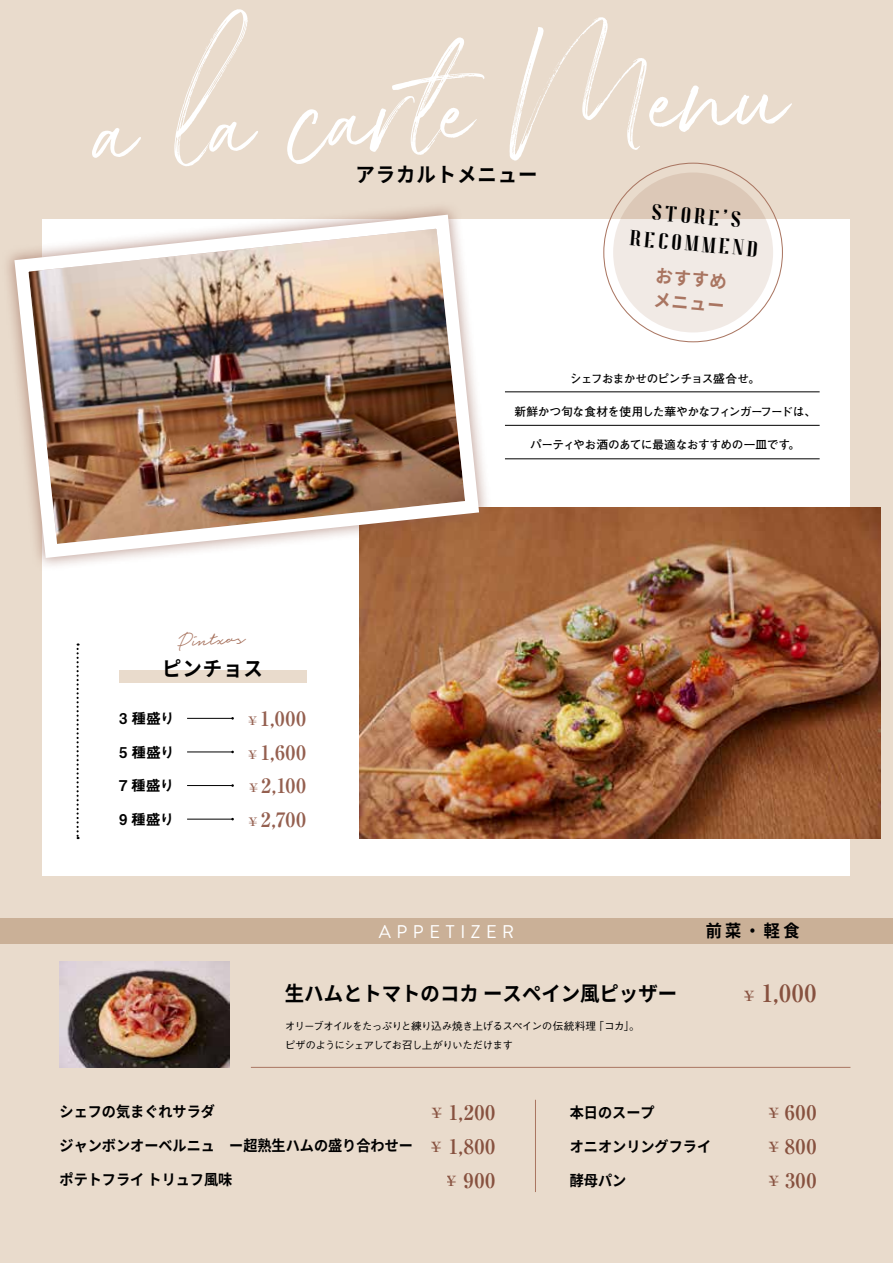
<style>
.page{position:relative;width:893px;height:1263px;background:#e9dbcc}
.page>*{position:absolute;margin:0;border:0;box-sizing:border-box;transform-origin:0 0}
.t1{font:63.15px "Indigo Forest Demo Version";color:#fff}
.t2{font:27.6px "Pretty Pen Regular";color:#a97561}
.t3{font:700 23.85px "P Ryumin Pr 6 N";color:#945f4f}
.t4{font:21.3px/27.6px "Pitch Display";color:#000;text-align:center}
.t5{font:700 20.4px "Source Han Sans JP";color:#000;scale:.95 1}
.t6{font:700 20.4px "Source Han Sans JP";letter-spacing:.05em;color:#000;scale:.95 1}
.t7{font:700 20.25px "P Ryumin Pr 6 N";letter-spacing:.035em;color:#945f4f}
.t8{font:700 19.95px "P Ryumin Pr 6 N";letter-spacing:.035em;color:#945f4f}
.t9{font:18.3px "Brandon Text";letter-spacing:.3em;color:#fff}
.t10{font:700 18px/24.5px "Source Han Sans JP";color:#a97561;scale:.95 1}
.t11{font:700 16.95px "Source Han Sans JP";color:#000;scale:.95 1}
.t12{font:700 14.85px "Source Han Sans JP";color:#000;scale:.95 1}
.t13{font:700 14.85px "P Midashi Go MB31 Pr 6 N";letter-spacing:-.045em;color:#000}
.t14{font:700 14.1px "P Ryumin Pr 6 N";color:#945f4f}
.t15{font:500 11.7px "P Futo Go B101 Pr 6 N";letter-spacing:-.035em;color:#000}
.t16{font:500 11.7px "P Futo Go B101 Pr 6 N";letter-spacing:-.06em;color:#000}
.t17{font:10.65px/18.6px "P Gothic BBB Pr 6 N";letter-spacing:-.065em;color:#000}
.s1{font-size:11.7px}
.s2{font-family:"P Ryumin Pr 6 N";font-size:14.1px;color:#945f4f}
</style>
<div class="page">
<div style="left:43px;top:219px;width:807px;height:657px;background:#fff"></div>
<img style="left:359px;top:507px;width:521px;height:331px">
<img style="left:60px;top:961px;width:170px;height:107px">
<hr style="left:505px;top:391px;width:315px;height:1px;background:#000">
<hr style="left:505px;top:425px;width:315px;height:1px;background:#000">
<hr style="left:505px;top:458px;width:315px;height:1px;background:#000">
<div style="left:1px;top:202px;width:491px;height:369px;background:#945f4f;opacity:.6"></div>
<img style="left:7px;top:208px;width:479px;height:357px">
<svg style="left:613px;top:172px;width:160px;height:160px;fill:#f1eae5"></svg>
<div style="left:0;top:918px;width:893px;height:25px;background:#cab097"></div>
<div style="left:119px;top:670px;width:187px;height:13px;background:#e9dbcc"></div>
<hr style="left:187px;top:718px;width:46px;height:1px;background:#000">
<hr style="left:187px;top:785px;width:46px;height:1px;background:#000">
<hr style="left:187px;top:752px;width:46px;height:1px;background:#000">
<hr style="left:187px;top:819px;width:46px;height:1px;background:#000">
<hr style="left:251px;top:1067px;width:599px;height:1px;background:#a97561">
<hr style="left:535px;top:1100px;width:1px;height:92px;background:#a97561">
<svg style="left:77px;top:643px;width:2px;height:196px"></svg>
<h1 class="t1" style="left:509px;top:79px;width:280px;rotate:-3deg">Menu</h1>
<h1 class="t1" style="left:290px;top:91px;width:184px;rotate:-3deg">carte</h1>
<h3 class="t6" style="left:355px;top:163px;width:193px">アラカルトメニュー</h3>
<h3 class="t4" style="left:634px;top:197px;width:130px;rotate:5deg">STORE S'<br>RECOMMEND</h3>
<p class="t10" style="left:657px;top:264px;width:76px;rotate:5deg">おすすめメニュー</p>
<h2 class="t2" style="left:179px;top:627px;width:68px;rotate:-3deg">Pintxos</h2>
<h3 class="t5" style="left:162px;top:657px;width:108px">ピンチョス</h3>
<h3 class="t8" style="left:247px;top:703px;width:61px"><span class="s1">￥</span>1,000</h3>
<p class="t13" style="left:119px;top:706px;width:57px">3 種盛り</p>
<p class="t13" style="left:119px;top:740px;width:57px">5 種盛り</p>
<h3 class="t8" style="left:247px;top:736px;width:61px"><span class="s1">￥</span>1,600</h3>
<p class="t13" style="left:119px;top:774px;width:57px">7 種盛り</p>
<h3 class="t8" style="left:248px;top:770px;width:60px"><span class="s1">￥</span>2,100</h3>
<p class="t13" style="left:119px;top:807px;width:57px">9 種盛り</p>
<h3 class="t8" style="left:247px;top:803px;width:61px"><span class="s1">￥</span>2,700</h3>
<p class="t16" style="left:570px;top:369px;width:191px">シェフおまかせのピンチョス盛合せ。</p>
<p class="t15" style="left:514px;top:402px;width:303px">新鮮かつ旬な食材を使用した華やかなフィンガーフードは、</p>
<p class="t15" style="left:530px;top:435px;width:271px">パーティやお酒のあてに最適なおすすめの一皿です。</p>
<p class="t9" style="left:379px;top:919px;width:137px">APPETIZER</p>
<p class="t11" style="left:706px;top:921px;width:100px">前菜・軽食</p>
<h3 class="t5" style="left:285px;top:982px;width:414px">生ハムとトマトのコカースペイン風ピッザー</h3>
<p class="t17" style="left:594px;top:1016px;width:48px">「コカ。「</p>
<p class="t17" style="left:285px;top:1016px;width:313px">オリーブオイルをたっぷりと練り込み焼き上げるスペインの伝統料理ピザのようにシェアしてお召し上がりいただけます</p>
<p class="t14" style="left:743px;top:984px;width:16px">￥</p>
<h3 class="t3" style="left:761px;top:974px;width:56px">1,000</h3>
<p class="t12" style="left:60px;top:1103px;width:165px">シェフの気まぐれサラダ</p>
<p class="t14" style="left:430px;top:1101px;width:16px">￥</p>
<h3 class="t7" style="left:448px;top:1097px;width:48px">1,200</h3>
<p class="t12" style="left:570px;top:1104px;width:91px">本日のスープ</p>
<h3 class="t7" style="left:785px;top:1097px;width:33px">600</h3>
<p class="t14" style="left:766px;top:1101px;width:16px">￥</p>
<p class="t12" style="left:60px;top:1137px;width:406px">ジャンボンオーベルニュ　ー超熟生ハムの盛り合わせー　<span class="s2">￥</span></p>
<h3 class="t7" style="left:448px;top:1131px;width:48px">1,800</h3>
<p class="t12" style="left:570px;top:1138px;width:150px">オニオンリングフライ</p>
<h3 class="t7" style="left:785px;top:1131px;width:33px">800</h3>
<p class="t14" style="left:766px;top:1135px;width:16px">￥</p>
<p class="t12" style="left:60px;top:1171px;width:183px">ポテトフライトリュフ風味</p>
<h3 class="t7" style="left:464px;top:1165px;width:33px">900</h3>
<p class="t14" style="left:445px;top:1169px;width:16px">￥</p>
<p class="t12" style="left:570px;top:1172px;width:61px">酵母パン</p>
<h3 class="t7" style="left:785px;top:1165px;width:33px">300</h3>
<p class="t14" style="left:766px;top:1169px;width:16px">￥</p>
</div>
